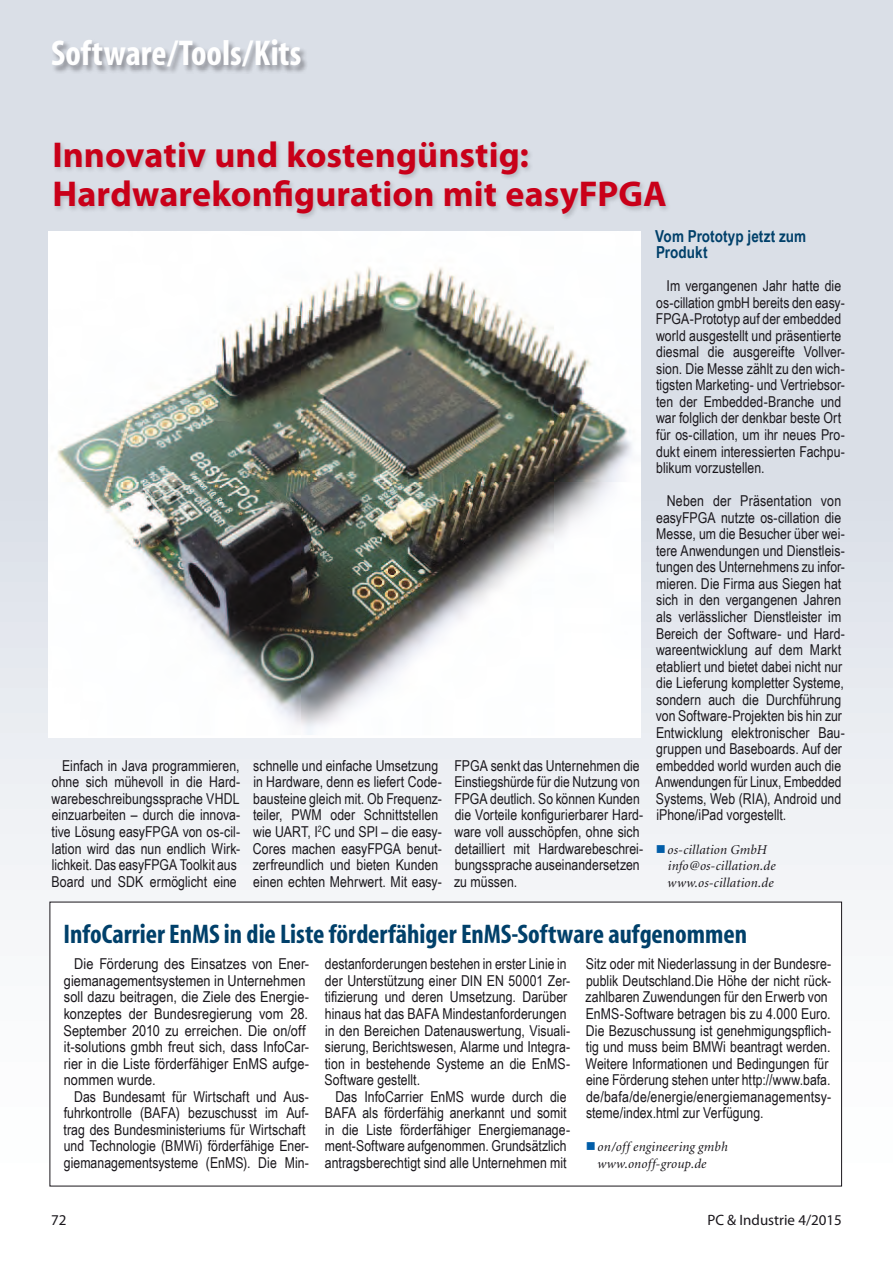
<style>
.page{position:relative;width:893px;height:1263px;background:#fff}
.page>*{position:absolute;margin:0;border:0;box-sizing:border-box;transform-origin:0 0}
.t1{font:700 36px/39.6px "Myriad Pro";letter-spacing:.005em;color:#c90019}
.t2{font:700 condensed 36px "Myriad";color:#fff}
.t3{font:700 condensed 27px "Myriad";color:#00406a}
.t4{font:700 16.5px/16.5px "Arial Narrow";letter-spacing:.005em;color:#00406a}
.t5{font:15px/16.5px "Arial Narrow";color:#1a171c}
.t6{font:15px/16.5px "Arial Narrow";color:#1a171c;scale:1.04 1}
.t7{font:15px "Myriad Pro";color:#1a171c}
.t8{font:italic 13.5px/16.5px "Minion";letter-spacing:.01em;color:#1a171c}
.s1{color:#005da8}
</style>
<div class="page">
<div style="left:0;top:0;width:893px;height:1263px;background:linear-gradient(to bottom,#d1d7e1,#fff)"></div>
<div style="left:52px;top:39px;width:257px;height:35px;background:#1a171c;opacity:.4"></div>
<svg style="left:49px;top:901px;width:793px;height:286px"></svg>
<div style="left:53px;top:139px;width:619px;height:82px;background:#1a171c;opacity:.2"></div>
<img style="left:48px;top:231px;width:592px;height:507px">
<svg style="left:596px;top:1151px;width:13px;height:1px"></svg>
<svg style="left:666px;top:853px;width:13px;height:1px"></svg>
<h1 class="t2" style="left:51px;top:35px;width:252px">Software/Tools/Kits</h1>
<h1 class="t1" style="left:52px;top:133px;width:616px">Innovativ und kostengünstig:<br>Hardwarekonfiguration mit easyFPGA</h1>
<p class="t5" style="left:52px;top:757px;width:190px;text-indent:11px">Einfach in Java programmieren, ohne sich mühevoll in die Hard&shy;warebeschreibungssprache VHDL einzuarbeiten – durch die innova&shy;tive Lösung easyFPGA von os-cil&shy;lation wird das nun endlich Wirk&shy;lichkeit. Das easyFPGA Toolkit aus<br>Board und SDK ermöglicht eine</p>
<p class="t5" style="left:253px;top:757px;width:191px">schnelle und einfache Umsetzung in Hardware, denn es liefert Code&shy;bausteine gleich mit. Ob Frequenz&shy;teiler, PWM oder Schnittstellen wie UART, I<sup>2</sup>C und SPI – die easy-<br>Cores machen easyFPGA benut&shy;zerfreundlich und bieten Kunden einen echten Mehrwert. Mit easy-</p>
<p class="t5" style="left:454px;top:757px;width:191px">FPGA senkt das Unternehmen die<br>Einstiegshürde für die Nutzung von<br>FPGA deutlich. So können Kunden die Vorteile konfigurierbarer Hard&shy;ware voll ausschöpfen, ohne sich detailliert mit Hardwarebeschrei&shy;bungssprache auseinandersetzen zu müssen.</p>
<p class="t4" style="left:655px;top:227px;width:153px">Vom Prototyp jetzt zum<br>Produkt</p>
<p class="t5" style="left:656px;top:277px;width:190px;text-indent:11px">Im vergangenen Jahr hatte die os-cillation gmbH bereits den easy-FPGA-Prototyp auf der embedded world ausgestellt und präsentierte diesmal die ausgereifte Vollver&shy;sion. Die Messe zählt zu den wich&shy;tigsten Marketing- und Vertriebsor&shy;ten der Embedded-Branche und war folglich der denkbar beste Ort für os-cillation, um ihr neues Pro&shy;dukt einem interessierten Fachpu&shy;blikum vorzustellen.</p>
<p class="t5" style="left:656px;top:492px;width:191px;text-indent:11px">Neben der Präsentation von easyFPGA nutzte os-cillation die<br>Messe, um die Besucher über wei&shy;tere Anwendungen und Dienstleis&shy;tungen des Unternehmens zu infor&shy;mieren. Die Firma aus Siegen hat sich in den vergangenen Jahren als verlässlicher Dienstleister im<br>Bereich der Software- und Hard&shy;wareentwicklung auf dem Markt etabliert und bietet dabei nicht nur die Lieferung kompletter Systeme, sondern auch die Durchführung von Software-Projekten bis hin zur<br>Entwicklung elektronischer Bau&shy;gruppen und Baseboards. Auf der embedded world wurden auch die<br>Anwendungen für Linux, Embedded<br>Systems, Web (RIA), Android und iPhone/iPad vorgestellt.</p>
<p class="t8" style="left:668px;top:841px;width:109px;text-indent:-12px"><span class="s1">■</span>os-cillation GmbH info@os-cillation.de www.os-cillation.de</p>
<h2 class="t3" style="left:64px;top:920px;width:685px">InfoCarrier EnMS in die Liste förderfähiger EnMS-Software aufgenommen</h2>
<p class="t6" style="left:63px;top:955px;width:238px;text-indent:11px">Die Förderung des Einsatzes von Ener&shy;giemanagementsystemen in Unternehmen soll dazu beitragen, die Ziele des Energie&shy;konzeptes der Bundesregierung vom 28.<br>September 2010 zu erreichen. Die on/off it-solutions gmbh freut sich, dass InfoCar&shy;rier in die Liste förderfähiger EnMS aufge&shy;nommen wurde.</p>
<p class="t5" style="left:64px;top:1087px;width:247px;text-indent:11px">Das Bundesamt für Wirtschaft und Aus&shy;fuhrkontrolle (BAFA) bezuschusst im Auf&shy;trag des Bundesministeriums für Wirtschaft und Technologie (BMWi) förderfähige Ener&shy;giemanagementsysteme (EnMS). Die Min-</p>
<p class="t5" style="left:325px;top:955px;width:247px">destanforderungen bestehen in erster Linie in der Unterstützung einer DIN EN 50001 Zer&shy;tifizierung und deren Umsetzung. Darüber hinaus hat das BAFA Mindestanforderungen in den Bereichen Datenauswertung, Visuali&shy;sierung, Berichtswesen, Alarme und Integra&shy;tion in bestehende Systeme an die EnMS-Software gestellt.</p>
<p class="t5" style="left:325px;top:1087px;width:247px;text-align:center">Das InfoCarrier EnMS wurde durch die BAFA als förderfähig anerkannt und somit in die Liste förderfähiger Energiemanage&shy;ment-Software aufgenommen. Grundsätzlich antragsberechtigt sind alle Unternehmen mit</p>
<p class="t5" style="left:585px;top:955px;width:247px">Sitz oder mit Niederlassung in der Bundesre&shy;publik Deutschland.Die Höhe der nicht rück&shy;zahlbaren Zuwendungen für den Erwerb von EnMS-Software betragen bis zu 4.000 Euro.<br>Die Bezuschussung ist genehmigungspflich&shy;tig und muss beim BMWi beantragt werden.<br>Weitere Informationen und Bedingungen für eine Förderung stehen unter http://www.bafa. de/bafa/de/energie/energiemanagementsy&shy;steme/index.html zur Verfügung.</p>
<p class="t8" style="left:597px;top:1139px;width:132px;text-indent:-12px"><span class="s1">■</span>on/off engineering gmbh www.onoff-group.de</p>
<p class="t7" style="left:51px;top:1210px;width:17px">72</p>
<p class="t7" style="left:707px;top:1210px;width:136px">PC &amp; Industrie 4/2015</p>
</div>
